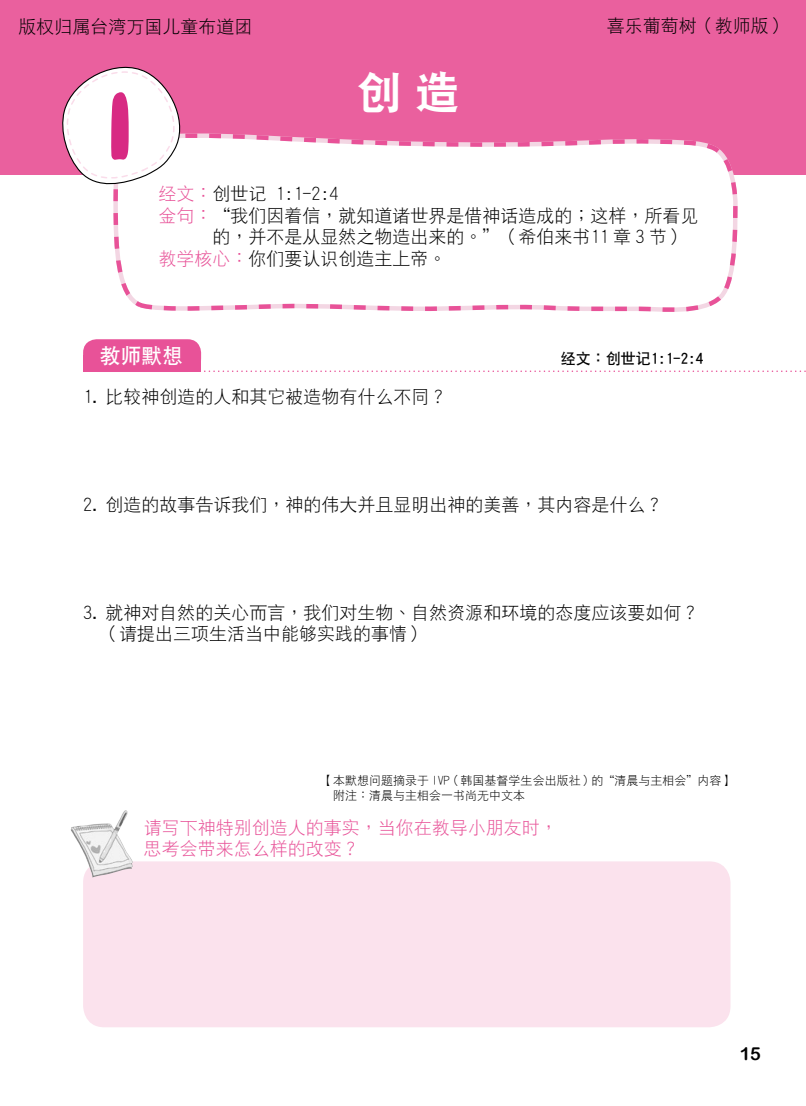
<style>
.page{position:relative;width:806px;height:1106px;background:#fff}
.page>*{position:absolute;margin:0;border:0;box-sizing:border-box;transform-origin:0 0}
.t1{font:45px "DF Hei W9 GB5";color:#fff}
.t2{font:21px "DF Hei W7 GB5";color:#fff}
.t3{font:18px/21.6px "DF Hei W3 GB5";color:#000}
.t4{font:18px/21.6px "DF Hei W3 GB5";color:#e85298}
.t5{font:18px "Arial Rounded MT Bold";color:#000}
.t6{font:15px "DF Hei W7 GB5";color:#000}
.t7{font:12px/14.4px "DF Hei W3 GB5";color:#000}
.s1{color:#e85298}
.s2{color:#fff}
</style>
<div class="page">
<div style="left:0;top:0;width:806px;height:174px;background:#ea609e"></div>
<svg style="left:113px;top:133px;width:630px;height:179px"></svg>
<svg style="left:58px;top:66px;width:132px;height:125px"></svg>
<svg style="left:204px;top:370px;width:602px;height:2px"></svg>
<div style="left:83px;top:861px;width:647px;height:166px;background:#fbe2ed;border-radius:21px"></div>
<img style="left:70px;top:810px;width:63px;height:67px">
<div style="left:83px;top:355px;width:118px;height:17px;background:#e85298"></div>
<div style="left:83px;top:339px;width:118px;height:33px;background:#e85298;border-radius:14px"></div>
<p class="t3" style="left:18px;top:16px;width:235px">版權歸屬台灣萬國兒童佈道團</p>
<p class="t3" style="left:607px;top:15px;width:182px">喜樂葡萄樹（教師版）</p>
<h1 class="t1" style="left:357px;top:70px;width:105px">創造</h1>
<p class="t3" style="left:159px;top:183px;width:181px"><span class="s1">經文：</span>創世記 1:1-2:4</p>
<p class="t3" style="left:159px;top:205px;width:541px"><span class="s1">金句：</span>“我們因著信，就知道諸世界是藉神話造成的；這樣，所看見</p>
<p class="t3" style="left:213px;top:226px;width:474px">的，並不是從顯然之物造出來的。”（希伯來書11 章 3 節）</p>
<p class="t3" style="left:159px;top:248px;width:289px"><span class="s1">教學核心：</span>你們要認識創造主上帝。</p>
<p class="t2" style="left:100px;top:345px;width:85px">教師默想</p>
<p class="t6" style="left:561px;top:351px;width:144px">經文：創世記1:1-2:4</p>
<p class="t3" style="left:83px;top:385px;width:366px">1. 比較神創造的人和其它被造物有什麼不同？</p>
<p class="t3" style="left:83px;top:493px;width:582px">2. 創造的故事告訴我們，神的偉大並且顯明出神的美善，其內容是什麼？</p>
<p class="t3" style="left:83px;top:601px;width:618px">3. 就神對自然的關心而言，我們對生物、自然資源和環境的態度應該要如何？<br><span class="s2">3.</span>（請提出三項生活當中能夠實踐的事情）</p>
<p class="t7" style="left:333px;top:773px;width:402px;text-indent:-12px">【本默想問題摘錄於 IVP（韓國基督學生會出版社）的“清晨與主相會”內容】附註：清晨與主相會一書尚無中文本</p>
<p class="t4" style="left:144px;top:816px;width:415px">請寫下神特別創造人的事實，當你在教導小朋友時，思考會帶來怎麼樣的改變？</p>
<p class="t5" style="left:740px;top:1043px;width:22px">15</p>
</div>
